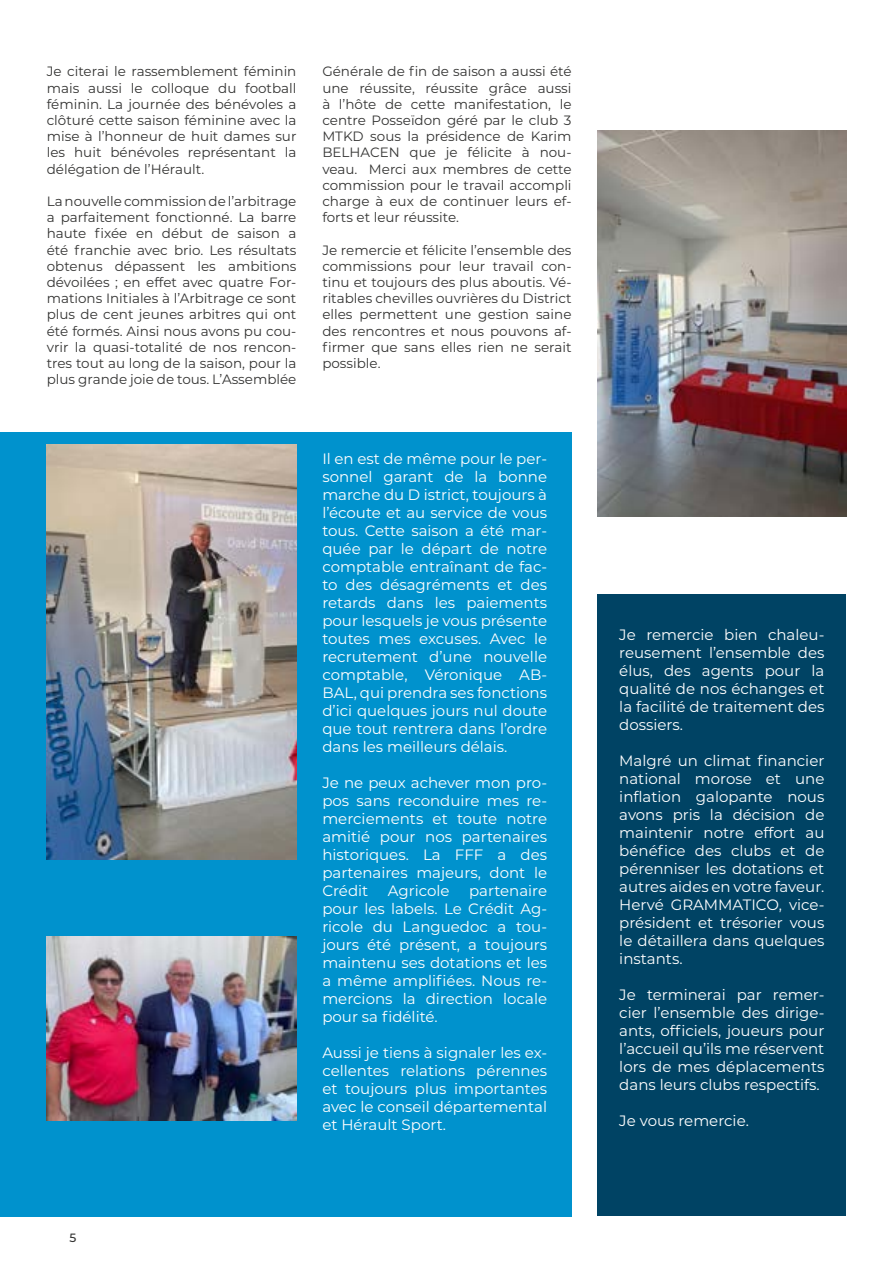
<style>
.page{position:relative;width:893px;height:1263px;background:#fff}
.page>*{position:absolute;margin:0;border:0;box-sizing:border-box;transform-origin:0 0}
.t1{font:15px/18px "Montserrat";color:#fff;text-align:justify}
.t2{font:13.5px/16.2px "Montserrat";color:#333332;text-align:justify}
.t3{font:500 12px "Montserrat";color:#333332}
</style>
<div class="page">
<div style="left:0;top:432px;width:572px;height:784px;background:#0092cd"></div>
<div style="left:597px;top:594px;width:249px;height:622px;background:#004364"></div>
<img style="left:47px;top:936px;width:249px;height:185px">
<img style="left:597px;top:131px;width:249px;height:385px">
<img style="left:47px;top:445px;width:249px;height:415px">
<p class="t2" style="left:47px;top:63px;width:251px">Je citerai le rassemblement féminin mais aussi le colloque du football féminin. La journée des bénévoles a clôturé cette saison féminine avec la mise à l’honneur de huit dames sur les huit bénévoles représentant la délégation de l’Hérault.</p>
<p class="t2" style="left:47px;top:193px;width:251px">La nouvelle commission de l’arbitrage a parfaitement fonctionné. La barre haute fixée en début de saison a été franchie avec brio. Les résultats obtenus dépassent les ambitions dévoilées ; en effet avec quatre For&shy;mations Initiales à l’Arbitrage ce sont plus de cent jeunes arbitres qui ont été formés. Ainsi nous avons pu cou&shy;vrir la quasi-totalité de nos rencon&shy;tres tout au long de la saison, pour la plus grande joie de tous. L’Assemblée</p>
<p class="t2" style="left:322px;top:63px;width:251px">Générale de fin de saison a aussi été une réussite, réussite grâce aussi à l’hôte de cette manifestation, le centre Posseïdon géré par le club 3<br>MTKD sous la présidence de Karim BELHACEN que je félicite à nou&shy;veau. Merci aux membres de cette commission pour le travail accompli charge à eux de continuer leurs ef&shy;forts et leur réussite.</p>
<p class="t2" style="left:322px;top:241px;width:251px">Je remercie et félicite l’ensemble des commissions pour leur travail con&shy;tinu et toujours des plus aboutis. Vé&shy;ritables chevilles ouvrières du District elles permettent une gestion saine des rencontres et nous pouvons af&shy;firmer que sans elles rien ne serait possible.</p>
<p class="t1" style="left:322px;top:449px;width:226px">Il en est de même pour le per&shy;sonnel garant de la bonne marche du D istrict, toujours à l’écoute et au service de vous tous. Cette saison a été mar&shy;quée par le départ de notre comptable entraînant de fac&shy;to des désagréments et des retards dans les paiements pour lesquels je vous présente toutes mes excuses. Avec le recrutement d’une nouvelle comptable, Véronique AB-BAL, qui prendra ses fonctions d’ici quelques jours nul doute que tout rentrera dans l’ordre dans les meilleurs délais.</p>
<p class="t1" style="left:322px;top:773px;width:226px">Je ne peux achever mon pro&shy;pos sans reconduire mes re&shy;merciements et toute notre amitié pour nos partenaires historiques. La FFF a des partenaires majeurs, dont le Crédit</p>
<p class="t1" style="left:322px;top:881px;width:226px;text-indent:147px">partenaire pour les labels. Le Crédit Ag&shy;ricole du Languedoc a tou&shy;jours été présent, a toujours maintenu ses dotations et les a même amplifiées. Nous re&shy;mercions la direction locale pour sa fidélité.</p>
<p class="t1" style="left:322px;top:1043px;width:226px">Aussi je tiens à signaler les ex&shy;cellentes relations pérennes et toujours plus importantes avec le conseil départemental et Hérault Sport.</p>
<p class="t1" style="left:388px;top:881px;width:63px">Agricole</p>
<p class="t3" style="left:69px;top:1230px;width:8px">5</p>
<p class="t1" style="left:619px;top:625px;width:207px">Je remercie bien chaleu&shy;reusement l’ensemble des élus, des agents pour la qualité de nos échanges et la facilité de traitement des dossiers.</p>
<p class="t1" style="left:619px;top:751px;width:207px">Malgré un climat financier national morose et une inflation galopante nous avons pris la décision de maintenir notre effort au bénéfice des clubs et de pérenniser les dotations et autres aides en votre faveur.<br>Hervé GRAMMATICO, vice&shy;président et trésorier vous le détaillera dans quelques instants.</p>
<p class="t1" style="left:619px;top:985px;width:207px">Je terminerai par remer&shy;cier l’ensemble des dirige&shy;ants, officiels, joueurs pour l’accueil qu’ils me réservent lors de mes déplacements dans leurs clubs respectifs.</p>
<p class="t1" style="left:619px;top:1111px;width:131px">Je vous remercie.</p>
</div>
